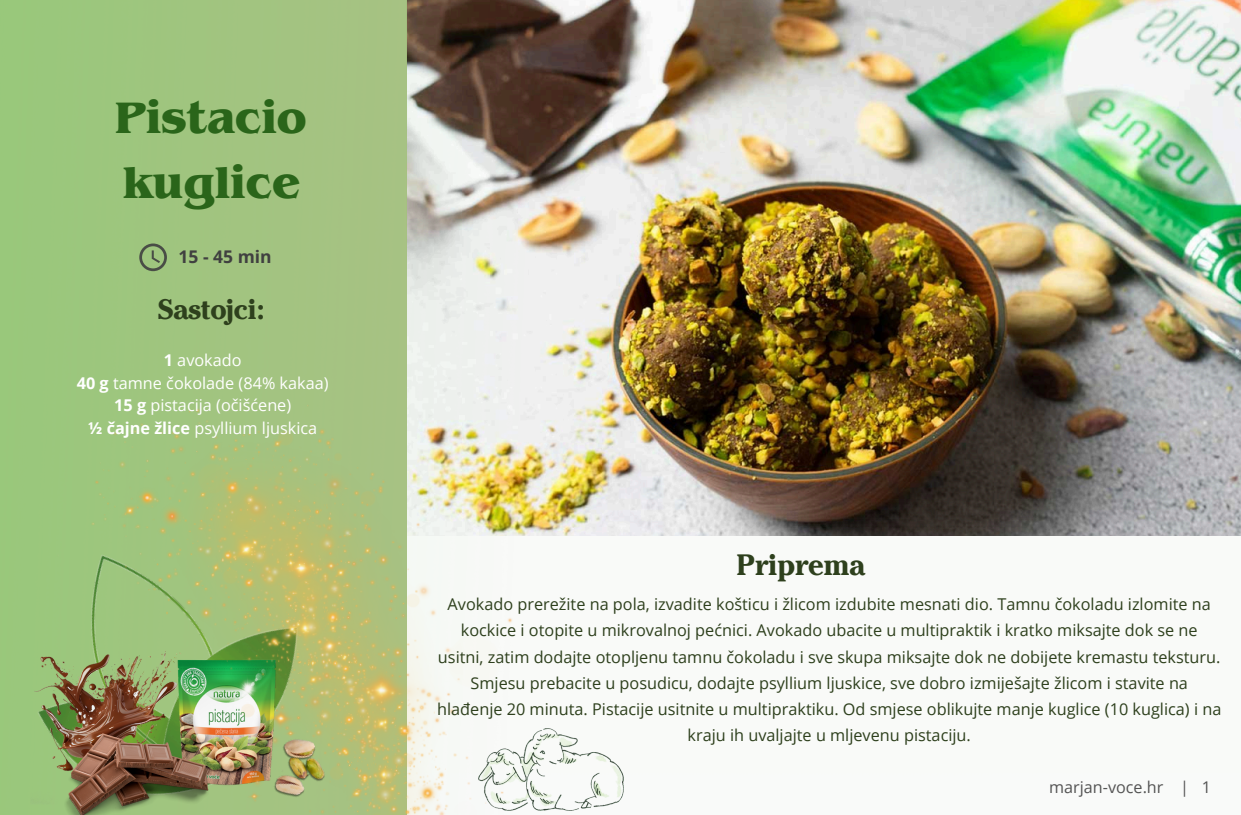
<style>
.page{position:relative;width:1241px;height:815px;background:#fff}
.page>*{position:absolute;margin:0;border:0;box-sizing:border-box;transform-origin:0 0}
.t1{font:700 46.25px/64.8px "Benguiat Pro ITC";color:#2a651a}
.t2{font:700 29.25px "Cheltenham Pro";color:#2e401d}
.t3{font:700 28px "Cheltenham Pro";color:#2e401d}
.t4{font:700 17.5px "Open Sans";color:#404040}
.t5{font:16.25px/26.2px "Open Sans";color:#2e401d;text-align:center}
.t6{font:16.25px "Open Sans";color:#fff}
.t7{font:16.12px "Open Sans";color:#545454}
.s1{font-weight:700}
</style>
<div class="page">
<img style="left:551px;top:0;width:689px;height:491px">
<img style="left:551px;top:491px;width:689px;height:320px">
<img style="left:0;top:0;width:551px;height:394px">
<img style="left:0;top:371px;width:337px;height:444px">
<div style="left:31px;top:652px;width:11px;height:152px;background:#9bc77c"></div>
<svg style="left:139px;top:243px;width:28px;height:28px"></svg>
<img style="left:551px;top:728px;width:72px;height:82px">
<img style="left:42px;top:394px;width:509px;height:421px">
<p class="t1" style="left:116px;top:92px;width:193px">Pistacio kuglice</p>
<p class="t4" style="left:178px;top:244px;width:95px">15 - 45 min</p>
<p class="t3" style="left:158px;top:299px;width:108px">Sastojci:</p>
<p class="t6" style="left:164px;top:349px;width:79px"><span class="s1">1</span> avokado</p>
<p class="t6" style="left:77px;top:371px;width:253px"><span class="s1">40 g</span> tamne čokolade (84% kakaa)</p>
<p class="t6" style="left:114px;top:394px;width:178px"><span class="s1">15 g</span> pistacija (očišćene)</p>
<h1 class="t6" style="left:88px;top:416px;width:231px"><span class="s1">½ čajne žlice</span> psyllium ljuskica</h1>
<p class="t2" style="left:736px;top:554px;width:130px">Priprema</p>
<p class="t5" style="left:437px;top:591px;width:785px">Avokado prerežite na pola, izvadite košticu i žlicom izdubite mesnati dio. Tamnu čokoladu izlomite na kockice i otopite u mikrovalnoj pećnici. Avokado ubacite u multipraktik i kratko miksajte dok se ne usitni, zatim dodajte otopljenu tamnu čokoladu i sve skupa miksajte dok ne dobijete kremastu teksturu.<br>Smjesu prebacite u posudicu, dodajte psyllium ljuskice, sve dobro izmiješajte žlicom i stavite na hlađenje 20 minuta. Pistacije usitnite u multipraktiku. Od smjese oblikujte manje kuglice (10 kuglica) i na kraju ih uvaljajte u mljevenu pistaciju.</p>
<p class="t7" style="left:1049px;top:775px;width:163px">marjan-voce.hr | 1</p>
</div>
